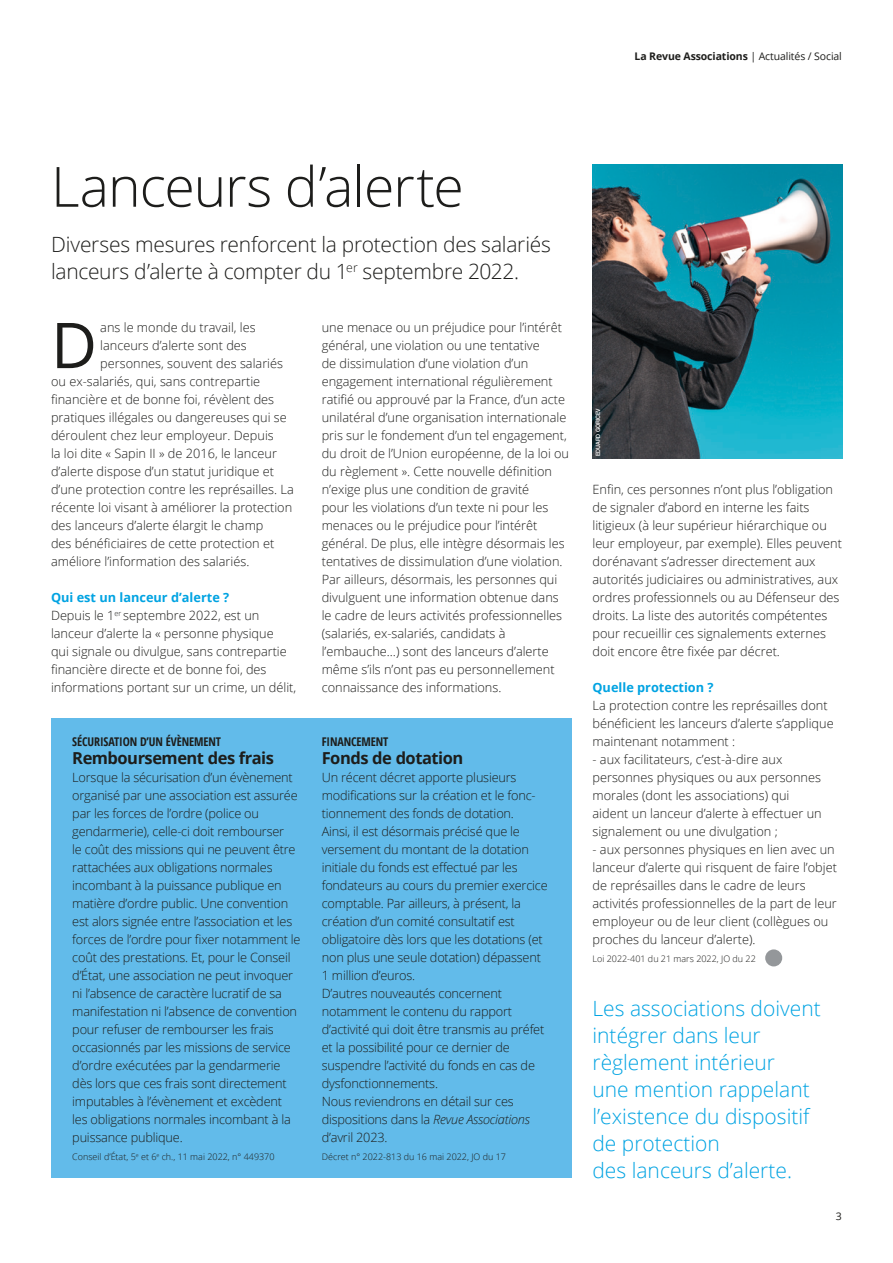
<style>
.page{position:relative;width:893px;height:1263px;background:#fff}
.page>*{position:absolute;margin:0;border:0;box-sizing:border-box;transform-origin:0 0}
.t1{font:63.15px "Open Sans";color:#1d1d1b}
.t2{font:300 55.5px "Open Sans";letter-spacing:-.02em;color:#1d1d1b}
.t3{font:300 21px/27px "Open Sans";color:#00a3e2}
.t4{font:300 21px/27px "Open Sans";letter-spacing:-.01em;color:#1d1d1b}
.t5{font:700 16.5px "Open Sans";letter-spacing:-.03em;color:#1d1d1b}
.t6{font:300 12.75px/18px "Open Sans";color:#1d1d1b}
.t7{font:700 12.75px "Open Sans";color:#00a3e2}
.t8{font:700 condensed 12px "Open Sans";letter-spacing:-.01em;color:#1d1d1b}
.t9{font:700 10.5px "Open Sans";letter-spacing:-.01em;color:#1d1d1b}
.t10{font:10.5px "Open Sans";color:#1d1d1b}
.t11{font:300 9px "Open Sans";color:#1d1d1b}
.t12{font:500 6px "Helvetica Neue LT Std";letter-spacing:-.01em;color:#fff;scale:.9 1}
.s1{font-weight:400}
.s2{font-weight:700;color:#00a3e2}
.s3{font-style:italic}
</style>
<div class="page">
<div style="left:765px;top:949px;width:17px;height:17px;background:#94979a;border-radius:50%"></div>
<div style="left:51px;top:719px;width:520px;height:459px;background:#62bbea"></div>
<img style="left:592px;top:164px;width:250px;height:294px">
<p class="t9" style="left:634px;top:48px;width:209px">La Revue Associations <span class="s1">| Actualités / Social</span></p>
<h2 class="t2" style="left:51px;top:149px;width:414px">Lanceurs d’alerte</h2>
<h3 class="t4" style="left:51px;top:230px;width:502px">Diverses mesures renforcent la protection des salariés lanceurs d’alerte à compter du 1<sup>er</sup> septembre 2022.</h3>
<h1 class="t1" style="left:51px;top:302px;width:48px">D</h1>
<p class="t6" style="left:100px;top:318px;width:157px">ans le monde du travail, les</p>
<p class="t6" style="left:100px;top:336px;width:148px">lanceurs d’alerte sont des</p>
<p class="t6" style="left:100px;top:354px;width:184px">personnes, souvent des salariés</p>
<p class="t6" style="left:51px;top:372px;width:211px">ou ex-salariés, qui, sans contrepartie</p>
<p class="t6" style="left:51px;top:390px;width:225px">financière et de bonne foi, révèlent des</p>
<p class="t6" style="left:51px;top:408px;width:237px">pratiques illégales ou dangereuses qui se</p>
<p class="t6" style="left:51px;top:426px;width:224px">déroulent chez leur employeur. Depuis</p>
<p class="t6" style="left:51px;top:444px;width:227px">la loi dite « Sapin II » de 2016, le lanceur</p>
<p class="t6" style="left:51px;top:462px;width:224px">d’alerte dispose d’un statut juridique et</p>
<p class="t6" style="left:51px;top:480px;width:244px">d’une protection contre les représailles. La</p>
<p class="t6" style="left:51px;top:498px;width:243px">récente loi visant à améliorer la protection</p>
<p class="t6" style="left:51px;top:516px;width:214px">des lanceurs d’alerte élargit le champ</p>
<p class="t6" style="left:51px;top:534px;width:225px">des bénéficiaires de cette protection et</p>
<p class="t6" style="left:51px;top:552px;width:200px">améliore l’information des salariés.</p>
<p class="t6" style="left:51px;top:588px;width:247px"><span class="s2">Qui est un lanceur d’alerte ?<br></span>Depuis le 1<sup>er</sup> septembre 2022, est un lanceur d’alerte la « personne physique<br>qui signale ou divulgue, sans contrepartie financière directe et de bonne foi, des informations portant sur un crime, un délit,</p>
<p class="t8" style="left:72px;top:733px;width:150px">SÉCURISATION D’UN ÉVÈNEMENT</p>
<p class="t5" style="left:72px;top:746px;width:203px">Remboursement des frais</p>
<p class="t6" style="left:72px;top:768px;width:230px">Lorsque la sécurisation d’un évènement organisé par une association est assurée par les forces de l’ordre (police ou gendarmerie), celle-ci doit rembourser<br>le coût des missions qui ne peuvent être rattachées aux obligations normales incombant à la puissance publique en matière d’ordre public. Une convention est alors signée entre l’association et les forces de l’ordre pour fixer notamment le coût des prestations. Et, pour le Conseil d’État, une association ne peut invoquer ni l’absence de caractère lucratif de sa manifestation ni l’absence de convention pour refuser de rembourser les frais occasionnés par les missions de service d’ordre exécutées par la gendarmerie dès lors que ces frais sont directement imputables à l’évènement et excèdent les obligations normales incombant à la puissance publique.</p>
<p class="t11" style="left:72px;top:1151px;width:204px">Conseil d’État, 5<sup>e</sup> et 6<sup>e</sup> ch., 11 mai 2022, n° 449370</p>
<p class="t6" style="left:322px;top:318px;width:249px">une menace ou un préjudice pour l’intérêt général, une violation ou une tentative<br>de dissimulation d’une violation d’un engagement international régulièrement ratifié ou approuvé par la France, d’un acte unilatéral d’une organisation internationale pris sur le fondement d’un tel engagement, du droit de l’Union européenne, de la loi ou du règlement ». Cette nouvelle définition n’exige plus une condition de gravité<br>pour les violations d’un texte ni pour les menaces ou le préjudice pour l’intérêt général. De plus, elle intègre désormais les tentatives de dissimulation d’une violation.<br>Par ailleurs, désormais, les personnes qui divulguent une information obtenue dans le cadre de leurs activités professionnelles (salariés, ex-salariés, candidats à l’embauche…) sont des lanceurs d’alerte même s’ils n’ont pas eu personnellement connaissance des informations.</p>
<p class="t8" style="left:322px;top:733px;width:68px">FINANCEMENT</p>
<p class="t5" style="left:322px;top:746px;width:143px">Fonds de dotation</p>
<p class="t6" style="left:322px;top:768px;width:227px">Un récent décret apporte plusieurs modifications sur la création et le fonc&shy;tionnement des fonds de dotation.<br>Ainsi, il est désormais précisé que le versement du montant de la dotation initiale du fonds est effectué par les fondateurs au cours du premier exercice comptable. Par ailleurs, à présent, la création d’un comité consultatif est obligatoire dès lors que les dotations (et non plus une seule dotation) dépassent 1 million d’euros.<br>D’autres nouveautés concernent notamment le contenu du rapport d’activité qui doit être transmis au préfet et la possibilité pour ce dernier de suspendre l’activité du fonds en cas de dysfonctionnements.<br>Nous reviendrons en détail sur ces dispositions dans la <span class="s3">Revue Associations </span>d’avril 2023.</p>
<p class="t11" style="left:322px;top:1151px;width:186px">Décret n° 2022-813 du 16 mai 2022, JO du 17</p>
<p class="t12" style="left:594px;top:456px;width:54px;rotate:-90deg">EDUARD GORICEV</p>
<p class="t6" style="left:592px;top:480px;width:251px">Enfin, ces personnes n’ont plus l’obligation de signaler d’abord en interne les faits litigieux (à leur supérieur hiérarchique ou leur employeur, par exemple). Elles peuvent dorénavant s’adresser directement aux autorités judiciaires ou administratives, aux ordres professionnels ou au Défenseur des droits. La liste des autorités compétentes pour recueillir ces signalements externes doit encore être fixée par décret.</p>
<p class="t7" style="left:592px;top:679px;width:123px">Quelle protection ?</p>
<p class="t6" style="left:592px;top:696px;width:243px">La protection contre les représailles dont bénéficient les lanceurs d’alerte s’applique maintenant notamment :</p>
<p class="t6" style="left:592px;top:750px;width:231px">- aux facilitateurs, c’est-à-dire aux personnes physiques ou aux personnes morales (dont les associations) qui aident un lanceur d’alerte à effectuer un signalement ou une divulgation ;</p>
<p class="t6" style="left:592px;top:840px;width:246px">- aux personnes physiques en lien avec un lanceur d’alerte qui risquent de faire l’objet de représailles dans le cadre de leurs activités professionnelles de la part de leur employeur ou de leur client (collègues ou proches du lanceur d’alerte).</p>
<p class="t11" style="left:592px;top:953px;width:165px">Loi 2022-401 du 21 mars 2022, JO du 22</p>
<h3 class="t3" style="left:592px;top:994px;width:230px">Les associations doivent intégrer dans leur règlement intérieur<br>une mention rappelant l’existence du dispositif de protection<br>des lanceurs d’alerte.</h3>
<p class="t10" style="left:836px;top:1209px;width:8px">3</p>
</div>
